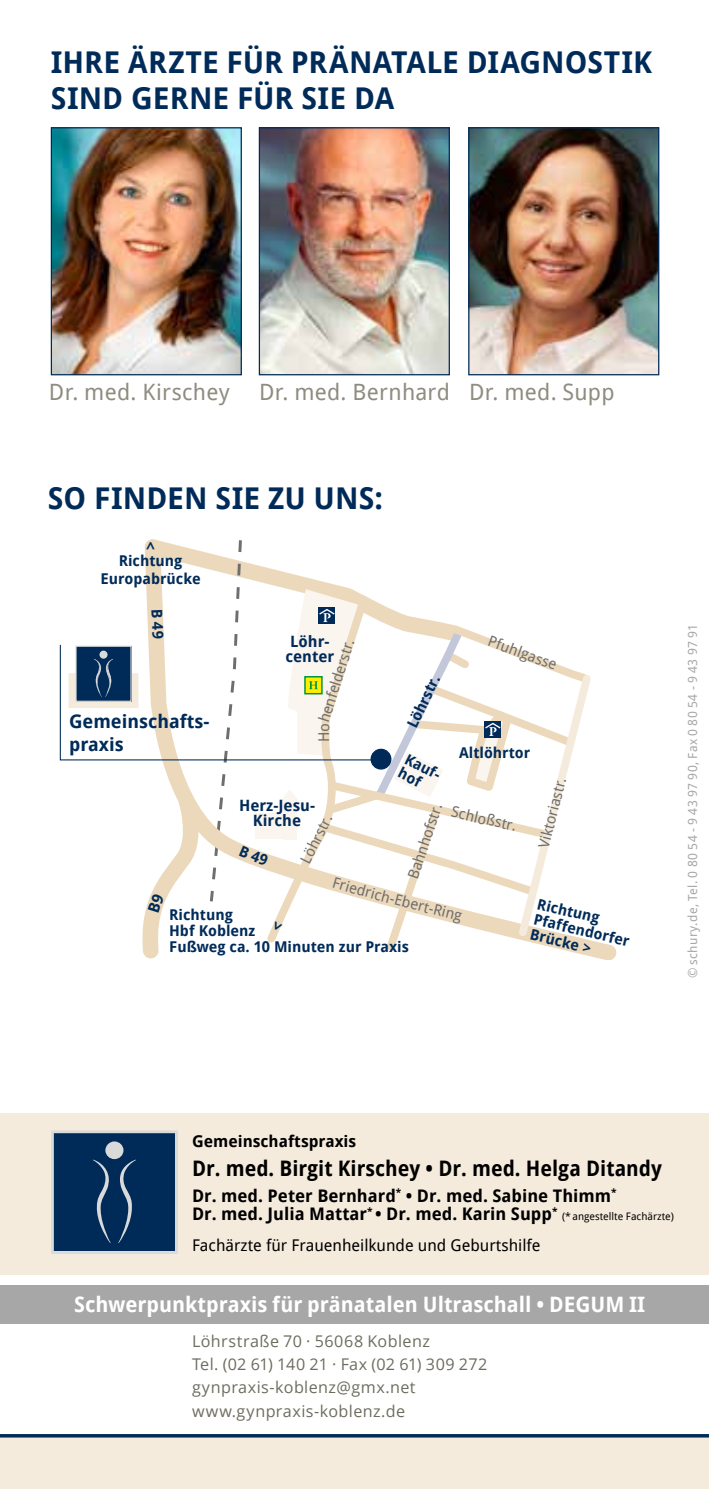
<style>
.page{position:relative;width:709px;height:1489px;background:#fff}
.page>*{position:absolute;margin:0;border:0;box-sizing:border-box;transform-origin:0 0}
.t1{font:700 30px/36px "Droid Sans";letter-spacing:.005em;color:#002b59}
.t2{font:22.5px "Droid Sans";letter-spacing:.015em;color:#8f8d80}
.t3{font:700 21.5px "Droid Sans";color:#000;scale:.94 1}
.t4{font:700 21.25px "Droid Sans";color:#fff}
.t5{font:700 18.5px/22.2px "Droid Sans";color:#002b59}
.t6{font:700 17.25px/18.2px "Droid Sans";color:#000}
.t7{font:16.25px/23.5px "Open Sans";letter-spacing:.025em;color:#6e6c5f}
.t8{font:16.25px "Droid Sans";color:#000}
.t9{font:700 16.25px "Droid Sans";color:#000}
.t10{font:700 15.75px/15px "Droid Sans";color:#002b59;text-align:center}
.t11{font:700 15px/15.8px "Droid Sans";color:#002b59}
.t12{font:15px "Droid Sans";color:#6e6e6e}
.t13{font:12.5px "Droid Sans";letter-spacing:.03em;color:#a7a7a8}
.t14{font:10.25px "Droid Sans";color:#000}
</style>
<div class="page">
<img style="left:261px;top:129px;width:187px;height:244px">
<div style="left:259px;top:127px;width:191px;height:248px;border:1px solid #002b59"></div>
<img style="left:470px;top:129px;width:187px;height:244px">
<div style="left:468px;top:127px;width:191px;height:248px;border:1px solid #002b59"></div>
<img style="left:53px;top:129px;width:187px;height:244px">
<div style="left:51px;top:127px;width:191px;height:248px;border:1px solid #002b59"></div>
<svg style="left:0;top:1434px;width:709px;height:54px;background:#e5ded3"></svg>
<div style="left:0;top:1285px;width:709px;height:39px;background:#a7a7a8"></div>
<div style="left:0;top:1112px;width:709px;height:162px;background:#f5ebdc"></div>
<svg style="left:51px;top:1130px;width:127px;height:123px;background:#1d436a"></svg>
<svg style="left:59px;top:539px;width:537px;height:420px"></svg>
<h1 class="t1" style="left:51px;top:43px;width:603px">IHRE ÄRZTE FÜR PRÄNATALE DIAGNOSTIK<br>SIND GERNE FÜR SIE DA</h1>
<h2 class="t2" style="left:49px;top:376px;width:182px">Dr. med. Kirschey</h2>
<h2 class="t2" style="left:259px;top:376px;width:357px">Dr. med. Bernhard Dr. med. Supp</h2>
<h1 class="t1" style="left:48px;top:479px;width:336px">SO FINDEN SIE ZU UNS:</h1>
<p class="t10" style="left:143px;top:550px;width:10px;rotate:-90deg">&gt;</p>
<p class="t11" style="left:100px;top:551px;width:102px;line-height:17.8px;text-align:center">Richtung<br>Europabrücke</p>
<p class="t10" style="left:285px;top:633px;width:51px">Löhr&shy;center</p>
<p class="t12" style="left:492px;top:630px;width:73px;rotate:20deg">Pfuhlgasse</p>
<p class="t12" style="left:313px;top:718px;width:88px;rotate:-72deg">henfelderstr.</p>
<p class="t11" style="left:403px;top:723px;width:58px;rotate:-64deg">Löhrstr.</p>
<p class="t5" style="left:69px;top:710px;width:142px">Gemeinschafts&shy;praxis</p>
<p class="t12" style="left:313px;top:742px;width:12px;rotate:-90deg">H</p>
<p class="t11" style="left:459px;top:744px;width:73px">Altlöhrtor</p>
<p class="t11" style="left:409px;top:751px;width:42px;line-height:15px;rotate:27deg">Kauf&shy;hof</p>
<p class="t12" style="left:533px;top:845px;width:74px;rotate:-76deg">Viktoriastr.</p>
<p class="t10" style="left:239px;top:797px;width:77px">Herz-Jesu-<br>Kirche</p>
<p class="t12" style="left:402px;top:874px;width:80px;rotate:-71deg">Bahnhofstr.</p>
<p class="t12" style="left:454px;top:801px;width:68px;rotate:13deg">Schloßstr.</p>
<p class="t12" style="left:295px;top:857px;width:54px;rotate:-63deg">Löhrstr.</p>
<p class="t12" style="left:336px;top:872px;width:26px;rotate:16deg">Frie</p>
<p class="t12" style="left:360px;top:878px;width:57px;rotate:15deg">drich-Eb</p>
<p class="t11" style="left:539px;top:895px;width:100px;rotate:13deg">Richtung<br>Pfaffendorfer<br>Brücke &gt;</p>
<p class="t12" style="left:413px;top:893px;width:54px;rotate:14deg">ert-Ring</p>
<p class="t11" style="left:169px;top:905px;width:65px">Richtung</p>
<p class="t11" style="left:169px;top:921px;width:241px;line-height:16.5px">Hbf Koblenz<br>Fußweg ca. 10 Minuten zur Praxis</p>
<p class="t13" style="left:684px;top:978px;width:356px;rotate:-90deg">© schury.de, Tel. 0 80 54 - 9 43 97 90, Fax 0 80 54 - 9 43 97 91</p>
<p class="t9" style="left:192px;top:1129px;width:166px">Gemeinschaftspraxis</p>
<h3 class="t3" style="left:192px;top:1153px;width:501px">Dr. med. Birgit Kirschey • Dr. med. Helga Ditandy</h3>
<p class="t6" style="left:192px;top:1186px;width:426px">Dr. med. Peter Bernhard<sup>*</sup> • Dr. med. Sabine Thimm<sup>*<br></sup>Dr. med. Julia Mattar<sup>*</sup> • Dr. med. Karin Supp<sup>*</sup></p>
<p class="t14" style="left:562px;top:1209px;width:113px">(* angestellte Fachärzte)</p>
<p class="t8" style="left:192px;top:1233px;width:350px">Fachärzte für Frauenheilkunde und Geburtshilfe</p>
<h3 class="t4" style="left:74px;top:1288px;width:572px">Schwerpunktpraxis für pränatalen Ultraschall • DEGUM II</h3>
<p class="t7" style="left:192px;top:1328px;width:297px">Löhrstraße 70 · 56068 Koblenz<br>Tel. (02 61) 140 21 · Fax (02 61) 309 272 gynpraxis-koblenz@gmx.net www.gynpraxis-koblenz.de</p>
</div>
